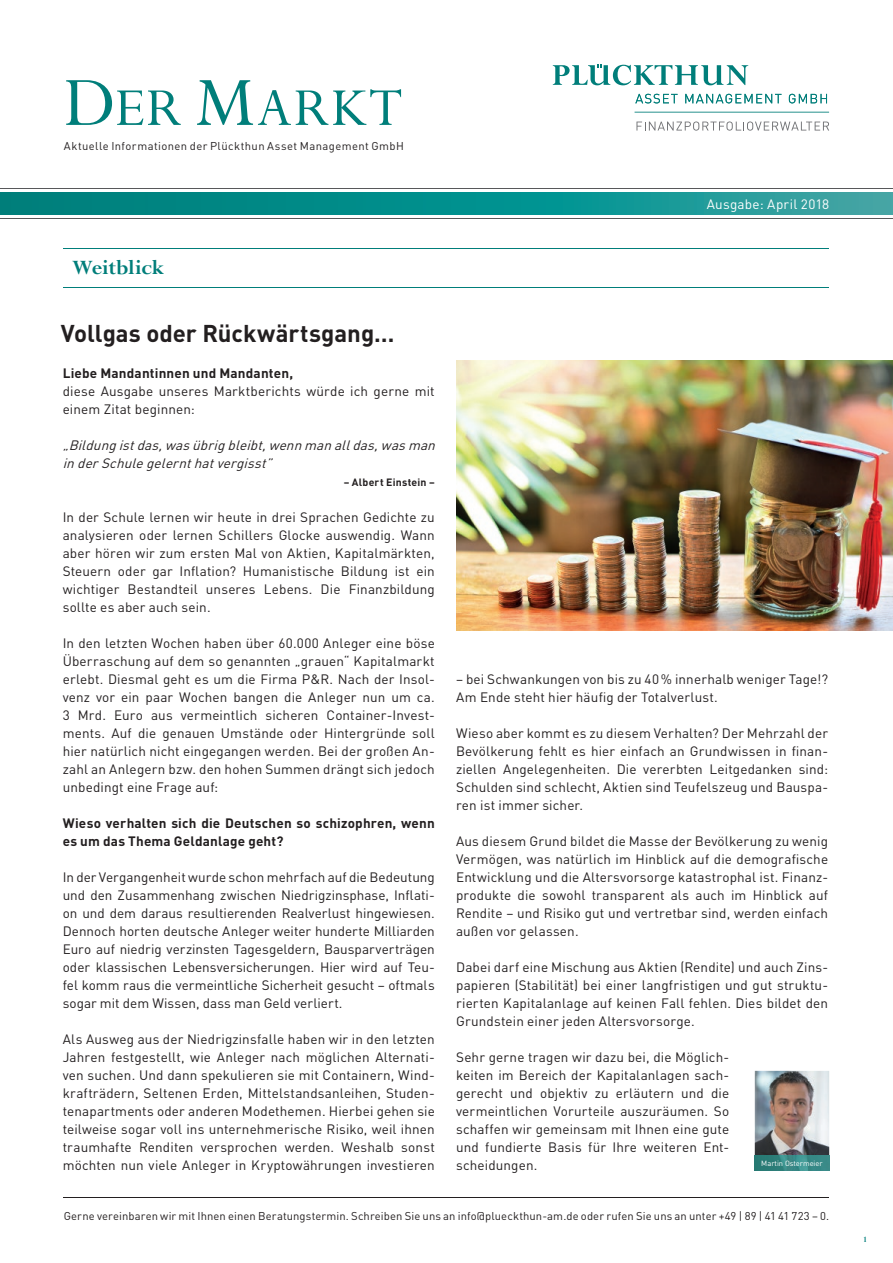
<style>
.page{position:relative;width:893px;height:1263px;background:#fff}
.page>*{position:absolute;margin:0;border:0;box-sizing:border-box;transform-origin:0 0}
.t1{font:60px "Perpetua Std";letter-spacing:.02em;color:#007e7a}
.t2{font:700 24px "DIN Pro";color:#231f20}
.t3{font:700 22.5px "Perpetua Std";letter-spacing:-.005em;color:#007e7a}
.t4{font:13.5px/18px "DIN Pro";letter-spacing:.01em;color:#231f20;text-align:justify}
.t5{font:700 13.5px/18px "DIN Pro";letter-spacing:.01em;color:#231f20}
.t6{font:italic 13.5px/18px "DIN Pro";color:#231f20}
.t7{font:13.5px "DIN Pro";letter-spacing:.02em;color:#fff}
.t8{font:11.25px "DIN Pro";letter-spacing:.01em;color:#231f20}
.t9{font:11.25px "DIN Pro";letter-spacing:.04em;color:#231f20}
.t10{font:700 10.5px "DIN Pro";letter-spacing:.02em;color:#231f20}
.t11{font:700 9px "Perpetua Std";color:#007e7a}
.t12{font:7.5px "DIN Pro";color:#fff}
.s1{font-size:78px}
</style>
<div class="page">
<hr style="left:64px;top:1197px;width:765px;height:1px;background:#231f20">
<hr style="left:64px;top:248px;width:765px;height:1px;background:#007e7a">
<hr style="left:64px;top:287px;width:765px;height:1px;background:#007e7a">
<hr style="left:0;top:188px;width:893px;height:1px;background:#57585a">
<hr style="left:0;top:219px;width:893px;height:1px;background:#57585a">
<svg style="left:0;top:192px;width:893px;height:23px;background:#0e908e"></svg>
<svg style="left:635px;top:94px;width:42px;height:9px"></svg>
<svg style="left:685px;top:94px;width:96px;height:9px"></svg>
<svg style="left:789px;top:94px;width:38px;height:9px"></svg>
<svg style="left:636px;top:121px;width:193px;height:10px"></svg>
<hr style="left:635px;top:112px;width:194px;height:1px;background:#007e7a">
<svg style="left:553px;top:64px;width:195px;height:21px"></svg>
<img style="left:755px;top:1071px;width:74px;height:84px">
<img style="left:755px;top:1155px;width:74px;height:15px">
<img style="left:456px;top:360px;width:437px;height:270px">
<h1 class="t1" style="left:64px;top:77px;width:340px"><span class="s1">D</span>ER <span class="s1">M</span>ARKT</h1>
<p class="t9" style="left:64px;top:138px;width:342px">Aktuelle Informationen der Plückthun Asset Management GmbH</p>
<h3 class="t3" style="left:72px;top:256px;width:94px">Weitblick</h3>
<h2 class="t2" style="left:61px;top:317px;width:335px">Vollgas oder Rückwärtsgang…</h2>
<p class="t5" style="left:63px;top:364px;width:232px">Liebe Mandantinnen und Mandanten,</p>
<p class="t4" style="left:63px;top:382px;width:374px">diese Ausgabe unseres Marktberichts würde ich gerne mit einem Zitat beginnen:</p>
<p class="t6" style="left:63px;top:436px;width:378px">„Bildungistdas,wasübrigbleibt,wennmanalldas,wasman inderSchulegelernthatvergisst”</p>
<p class="t10" style="left:344px;top:475px;width:93px">– Albert Einstein –</p>
<p class="t4" style="left:63px;top:508px;width:374px">In der Schule lernen wir heute in drei Sprachen Gedichte zu analysieren oder lernen Schillers Glocke auswendig. Wann aber hören wir zum ersten Mal von Aktien, Kapitalmärkten, Steuern oder gar Inflation? Humanistische Bildung ist ein wichtiger Bestandteil unseres Lebens. Die Finanzbildung sollte es aber auch sein.</p>
<p class="t4" style="left:63px;top:634px;width:374px">In den letzten Wochen haben über 60.000 Anleger eine böse Überraschung auf dem so genannten „grauen“ Kapitalmarkt erlebt. Diesmal geht es um die Firma P&amp;R. Nach der Insol&shy;venz vor ein paar Wochen bangen die Anleger nun um ca.<br>3 Mrd. Euro aus vermeintlich sicheren Container-Invest&shy;ments. Auf die genauen Umstände oder Hintergründe soll hier natürlich nicht eingegangen werden. Bei der großen An&shy;zahl an Anlegern bzw. den hohen Summen drängt sich jedoch unbedingt eine Frage auf:</p>
<p class="t5" style="left:63px;top:814px;width:374px">Wieso verhalten sich die Deutschen so schizophren, wenn es um das Thema Geldanlage geht?</p>
<p class="t4" style="left:63px;top:868px;width:374px">In der Vergangenheit wurde schon mehrfach auf die Bedeutung und den Zusammenhang zwischen Niedrigzinsphase, Inflati&shy;on und dem daraus resultierenden Realverlust hin gewiesen.<br>Dennoch horten deutsche Anleger weiter hunderte Milliarden Euro auf niedrig verzinsten Tagesgeldern, Bausparverträgen oder klassischen Lebensversicherungen. Hier wird auf Teu&shy;fel komm raus die vermeintliche Sicherheit gesucht – oftmals sogar mit dem Wissen, dass man Geld verliert.</p>
<p class="t4" style="left:63px;top:1029px;width:374px">Als Ausweg aus der Niedrigzinsfalle haben wir in den letzten Jahren festgestellt, wie Anleger nach möglichen Alternati&shy;ven suchen. Und dann spekulieren sie mit Containern, Wind&shy;krafträdern, Seltenen Erden, Mittelstandsanleihen, Studen&shy;tenapartments oder anderen Modethemen. Hierbei gehen sie teilweise sogar voll ins unternehmerische Risiko, weil ihnen traumhafte Renditen versprochen werden. Weshalb sonst möchten nun viele Anleger in Kryptowährungen investieren</p>
<p class="t7" style="left:707px;top:195px;width:124px">Ausgabe: April 2018</p>
<p class="t4" style="left:456px;top:669px;width:374px">– bei Schwankungen von bis zu 40 % innerhalb weniger Tage!?<br>Am Ende steht hier häufig der Totalverlust.</p>
<p class="t4" style="left:456px;top:723px;width:374px">Wieso aber kommt es zu diesem Verhalten? Der Mehrzahl der Bevölkerung fehlt es hier einfach an Grundwissen in finan&shy;ziellen Angelegenheiten. Die vererbten Leitgedanken sind:<br>Schulden sind schlecht, Aktien sind Teufelszeug und Bauspa&shy;ren ist immer sicher.</p>
<p class="t4" style="left:456px;top:831px;width:374px">Aus diesem Grund bildet die Masse der Bevölkerung zu wenig Vermögen, was natürlich im Hinblick auf die demografische Entwicklung und die Altersvorsorge katastrophal ist. Finanz&shy;produkte die sowohl transparent als auch im Hinblick auf Rendite – und Risiko gut und vertretbar sind, werden einfach außen vor gelassen.</p>
<p class="t4" style="left:456px;top:957px;width:374px">Dabei darf eine Mischung aus Aktien (Rendite) und auch Zins&shy;papieren (Stabilität) bei einer langfristigen und gut struktu&shy;rierten Kapitalanlage auf keinen Fall fehlen. Dies bildet den Grundstein einer jeden Altersvorsorge.</p>
<p class="t4" style="left:456px;top:1047px;width:275px">Sehr gerne tragen wir dazu bei, die Möglich&shy;keiten im Bereich der Kapitalanlagen sach&shy;gerecht und objektiv zu erläutern und die vermeintlichen Vorurteile auszuräumen. So schaffen wir gemeinsam mit Ihnen eine gute und fundierte Basis für Ihre weiteren Ent&shy;scheidungen.</p>
<p class="t12" style="left:761px;top:1158px;width:63px">Martin Ostermeier</p>
<p class="t8" style="left:64px;top:1208px;width:767px">Gerne vereinbaren wir mit Ihnen einen Beratungstermin. Schreiben Sie uns an info@plueckthun-am.de oder rufen Sie uns an unter +49 | 89 | 41 41 723 – 0.</p>
<p class="t11" style="left:863px;top:1235px;width:6px">1</p>
</div>
